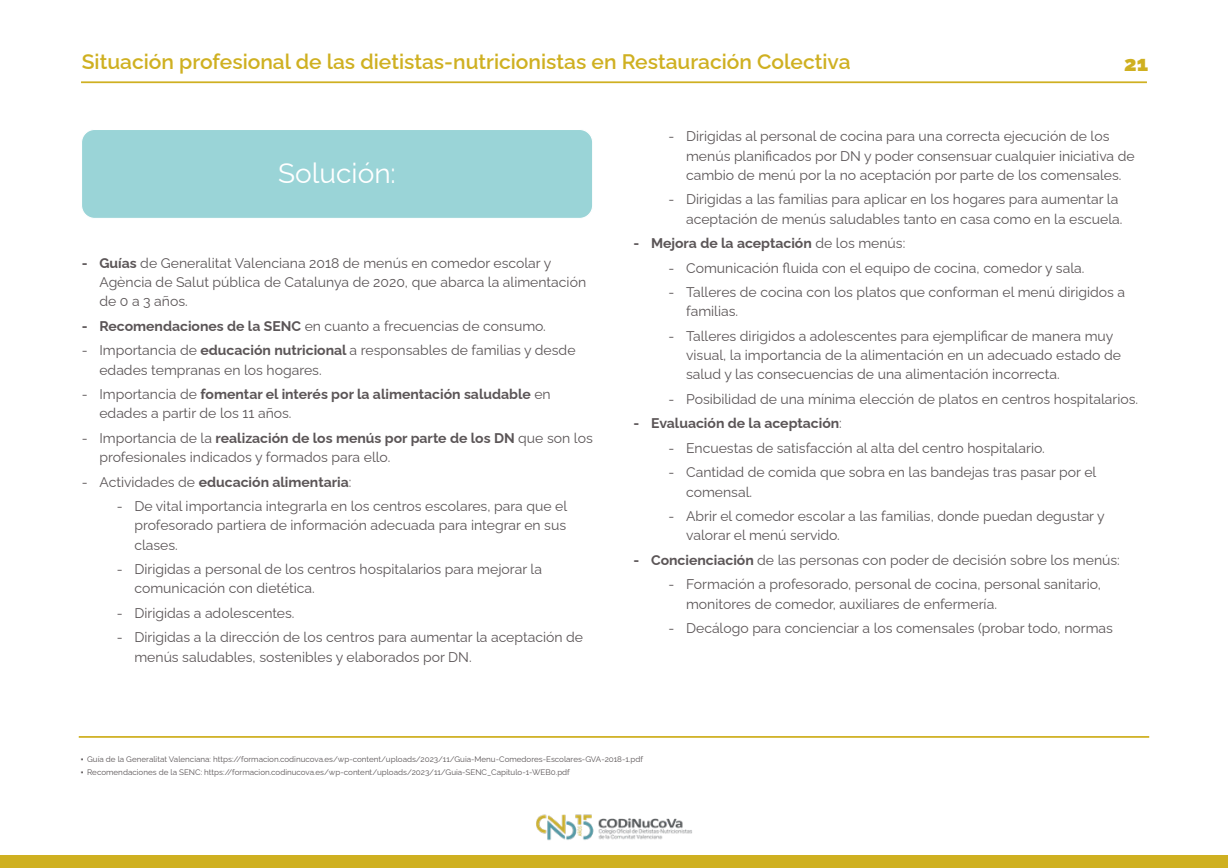
<style>
.page{position:relative;width:1228px;height:868px;background:#fff}
.page>*{position:absolute;margin:0;border:0;box-sizing:border-box;transform-origin:0 0}
.t1{font:28px "Raleway";color:#fff}
.t2{font:600 21px "Raleway";color:#cfb021}
.t3{font:900 21px "Raleway";color:#cfb021}
.t4{font:14px/19.2px "Raleway";color:#5b5557}
.t5{font:700 14px/19.2px "Raleway";color:#5b5557}
.t6{font:8.05px "Raleway";color:#5b5557}
.s1{font-weight:700}
.s2{font-weight:400}
.s3{font-family:"Times New Roman"}
</style>
<div class="page">
<hr style="left:81px;top:81px;width:1066px;height:2px;background:#cfb021">
<div style="left:0;top:855px;width:1227px;height:13px;background:#cfb021"></div>
<img style="left:536px;top:814px;width:156px;height:27px">
<div style="left:82px;top:129px;width:511px;height:89px;background:#9ad4d7;border-radius:13px"></div>
<div style="left:81px;top:129px;width:512px;height:90px;border:1px solid #fff;border-radius:13px"></div>
<hr style="left:79px;top:736px;width:1070px;height:2px;background:#cfb021">
<h2 class="t2" style="left:82px;top:45px;width:770px">Situación profesional de las dietistas-nutricionistas en Restauración Colectiva</h2>
<h2 class="t3" style="left:1124px;top:47px;width:26px">21</h2>
<h1 class="t1" style="left:278px;top:151px;width:119px">Solución:</h1>
<p class="t4" style="left:99px;top:252px;width:488px;text-indent:-18px"><span class="s1">- Guías</span> de Generalitat Valenciana 2018 de menús en comedor escolar y<br>Agència de Salut pública de Catalunya de 2020, que abarca la alimentación de 0 a 3 años.</p>
<p class="t4" style="left:82px;top:315px;width:465px"><span class="s1">- Recomendaciones de la SENC</span> en cuanto a frecuencias de consumo.</p>
<p class="t4" style="left:99px;top:339px;width:478px;text-indent:-18px">- Importancia de <span class="s1">educación nutricional</span> a responsables de familias y desde edades tempranas en los hogares.</p>
<p class="t5" style="left:99px;top:383px;width:453px;text-indent:-18px"><span class="s2">- Importancia de</span> fomentar el interés por la alimentación saludable <span class="s2">en edades a partir de los 11 años.</span></p>
<p class="t4" style="left:99px;top:427px;width:495px;text-indent:-18px">- Importancia de la <span class="s1">realización de los menús por parte de los DN</span> que son los profesionales indicados y formados para ello.</p>
<p class="t5" style="left:82px;top:470px;width:271px"><span class="s2">- Actividades de</span> educación alimentaria<span class="s2">:</span></p>
<p class="t4" style="left:134px;top:495px;width:434px;text-align:justify;text-indent:-18px">- De vital importancia integrarla en los centros escolares, para que el profesorado partiera de información adecuada para integrar en sus clases.</p>
<p class="t4" style="left:134px;top:558px;width:409px;text-indent:-18px">- Dirigidas a personal de los centros hospitalarios para mejorar la comunicación con dietética.</p>
<p class="t4" style="left:117px;top:602px;width:179px">- Dirigidas a adolescentes.</p>
<p class="t4" style="left:134px;top:626px;width:450px;text-indent:-18px">- Dirigidas a la dirección de los centros para aumentar la aceptación de menús saludables, sostenibles y elaborados por DN.</p>
<p class="t4" style="left:686px;top:125px;width:450px;text-indent:-18px">- Dirigidas al personal de cocina para una correcta ejecución de los menús planificados por DN y poder consensuar cualquier iniciativa de cambio de menú por la no aceptación por parte de los comensales.</p>
<p class="t4" style="left:686px;top:188px;width:438px;text-indent:-18px">- Dirigidas a las familias para aplicar en los hogares para aumentar la aceptación de menús saludables tanto en casa como en la escuela.</p>
<p class="t5" style="left:634px;top:232px;width:273px">- Mejora de la aceptación <span class="s2">de los menús:</span></p>
<p class="t4" style="left:668px;top:257px;width:417px">- Comunicación fluida con el equipo de cocina, comedor y sala.</p>
<p class="t4" style="left:686px;top:281px;width:441px;text-indent:-18px">- Talleres de cocina con los platos que conforman el menú dirigidos a familias.</p>
<p class="t4" style="left:686px;top:325px;width:436px;text-indent:-18px">- Talleres dirigidos a adolescentes para ejemplificar de manera muy visual, la importancia de la alimentación en un adecuado estado de salud y las consecuencias de una alimentación incorrecta.</p>
<p class="t4" style="left:668px;top:388px;width:471px">- Posibilidad de una mínima elección de platos en centros hospitalarios.</p>
<p class="t5" style="left:634px;top:412px;width:210px">- Evaluación de la aceptación<span class="s2">:</span></p>
<p class="t4" style="left:668px;top:437px;width:378px">- Encuestas de satisfacción al alta del centro hospitalario.</p>
<p class="t4" style="left:686px;top:461px;width:412px;text-indent:-18px">- Cantidad de comida que sobra en las bandejas tras pasar por el comensal.</p>
<p class="t4" style="left:686px;top:505px;width:420px;text-indent:-18px">- Abrir el comedor escolar a las familias, donde puedan degustar y valorar el menú servido.</p>
<p class="t4" style="left:634px;top:549px;width:488px"><span class="s1">- Concienciación</span> de las personas con poder de decisión sobre los menús:</p>
<p class="t4" style="left:686px;top:573px;width:416px;text-indent:-18px">- Formación a profesorado, personal de cocina, personal sanitario, monitores de comedor, auxiliares de enfermería.</p>
<p class="t4" style="left:668px;top:617px;width:446px">- Decálogo para concienciar a los comensales (probar todo, normas</p>
<p class="t6" style="left:81px;top:753px;width:564px"><span class="s3">▪</span> Guía de la Generalitat Valenciana: https://formacion.codinucova.es/wp-content/uploads/2023/11/Guia-Menu-Comedores-Escolares-GVA-2018-1.pdf</p>
<p class="t6" style="left:81px;top:766px;width:491px"><span class="s3">▪</span> Recomendaciones de la SENC: https://formacion.codinucova.es/wp-content/uploads/2023/11/Guia-SENC_Capitulo-1-WEB0.pdf</p>
</div>
